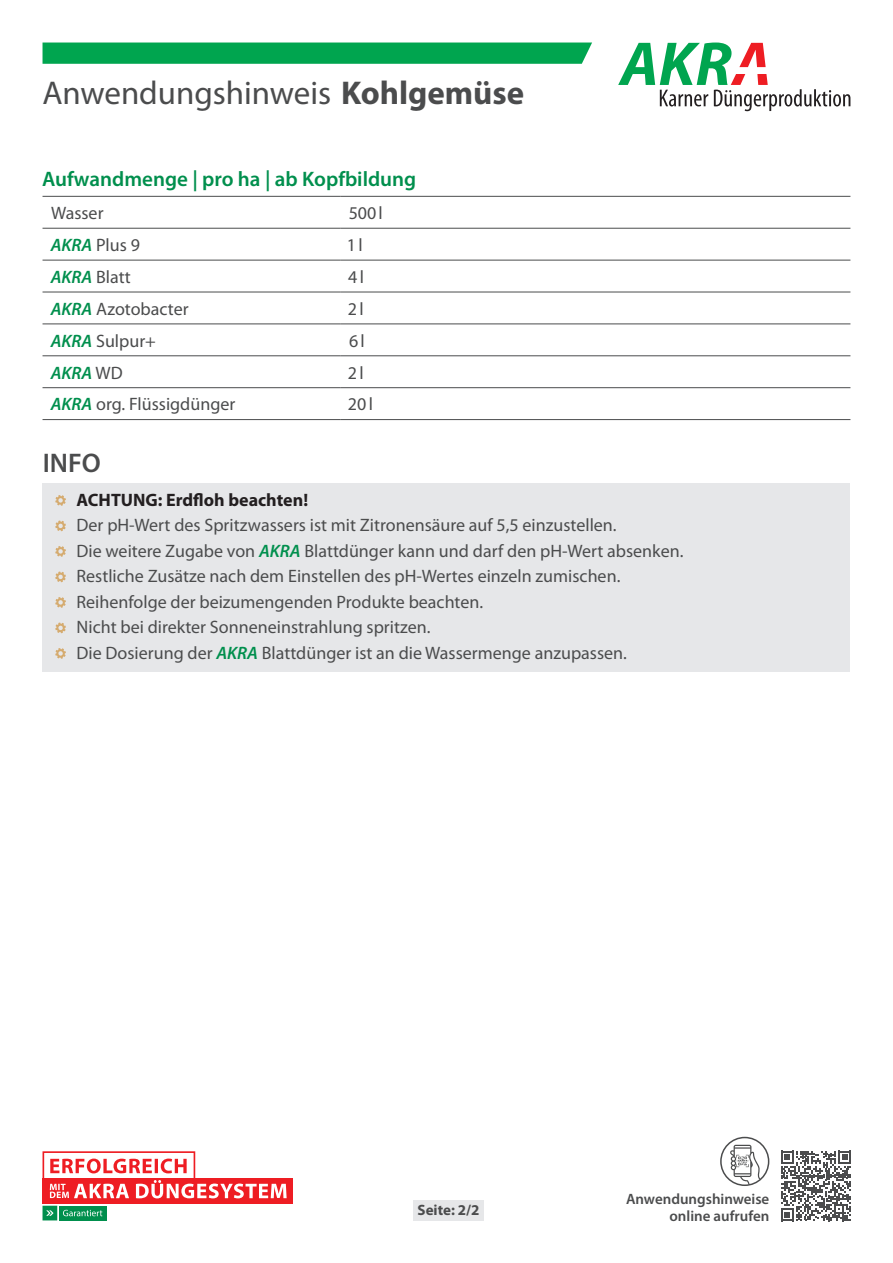
<style>
.page{position:relative;width:893px;height:1263px;background:#fff}
.page>*{position:absolute;margin:0;border:0;box-sizing:border-box;transform-origin:0 0}
.t1{font:33px "Myriad Pro";color:#4b4c4d}
.t2{font:600 27px "Myriad Pro";color:#4b4c4d}
.t3{font:600 21px "Myriad Pro";color:#008f4d}
.t4{font:18px/25.5px "Myriad Pro";color:#4b4c4d}
.t5{font:700 18px "Myriad Pro";color:#231f20}
.t6{font:italic 600 18px "Myriad Pro";color:#008f4d}
.t7{font:600 15px/16.5px "Myriad Pro";color:#4b4c4d;text-align:right}
.t8{font:700 15px "Myriad Pro";color:#4b4c4d}
.s1{font-weight:700}
.s2{font-weight:600;font-style:italic;color:#008f4d}
.s3{font-weight:400;font-style:normal;color:#4b4c4d}
</style>
<div class="page">
<div style="left:43px;top:43px;width:549px;height:21px;background:#00a54f"></div>
<svg style="left:618px;top:43px;width:232px;height:68px"></svg>
<div style="left:720px;top:1137px;width:49px;height:49px;border:2px solid #4b4c4d;border-radius:50%"></div>
<svg style="left:730px;top:1145px;width:30px;height:39px"></svg>
<div style="left:59px;top:1206px;width:48px;height:14px;background:#008f4d"></div>
<svg style="left:63px;top:1210px;width:39px;height:6px"></svg>
<svg style="left:43px;top:1206px;width:14px;height:14px"></svg>
<div style="left:43px;top:1151px;width:152px;height:29px;background:#fff;border:2px solid #ee1d23"></div>
<svg style="left:50px;top:1158px;width:137px;height:15px"></svg>
<div style="left:43px;top:1179px;width:250px;height:25px;background:#ee1d23"></div>
<svg style="left:50px;top:1180px;width:237px;height:18px"></svg>
<div style="left:43px;top:484px;width:807px;height:35px;background:#e6e7e9"></div>
<div style="left:43px;top:509px;width:807px;height:35px;background:#e6e7e9"></div>
<div style="left:43px;top:535px;width:807px;height:35px;background:#e6e7e9"></div>
<div style="left:43px;top:560px;width:807px;height:35px;background:#e6e7e9"></div>
<div style="left:43px;top:586px;width:807px;height:35px;background:#e6e7e9"></div>
<div style="left:43px;top:611px;width:807px;height:35px;background:#e6e7e9"></div>
<div style="left:43px;top:637px;width:807px;height:35px;background:#e6e7e9"></div>
<hr style="left:43px;top:196px;width:297px;height:1px;background:#4b4c4d">
<hr style="left:340px;top:196px;width:510px;height:1px;background:#4b4c4d">
<hr style="left:43px;top:228px;width:297px;height:1px;background:#4b4c4d">
<hr style="left:340px;top:228px;width:510px;height:1px;background:#4b4c4d">
<hr style="left:43px;top:260px;width:297px;height:1px;background:#4b4c4d">
<hr style="left:340px;top:260px;width:510px;height:1px;background:#4b4c4d">
<hr style="left:43px;top:292px;width:297px;height:1px;background:#4b4c4d">
<hr style="left:340px;top:292px;width:510px;height:1px;background:#4b4c4d">
<hr style="left:43px;top:324px;width:297px;height:1px;background:#4b4c4d">
<hr style="left:340px;top:324px;width:510px;height:1px;background:#4b4c4d">
<hr style="left:43px;top:356px;width:297px;height:1px;background:#4b4c4d">
<hr style="left:340px;top:356px;width:510px;height:1px;background:#4b4c4d">
<hr style="left:43px;top:387px;width:297px;height:1px;background:#4b4c4d">
<hr style="left:340px;top:387px;width:510px;height:1px;background:#4b4c4d">
<hr style="left:43px;top:419px;width:297px;height:1px;background:#4b4c4d">
<hr style="left:340px;top:419px;width:510px;height:1px;background:#4b4c4d">
<svg style="left:55px;top:495px;width:11px;height:11px"></svg>
<svg style="left:55px;top:520px;width:11px;height:11px"></svg>
<svg style="left:55px;top:546px;width:11px;height:11px"></svg>
<svg style="left:55px;top:571px;width:11px;height:11px"></svg>
<svg style="left:55px;top:597px;width:11px;height:11px"></svg>
<svg style="left:55px;top:622px;width:11px;height:11px"></svg>
<svg style="left:55px;top:648px;width:11px;height:11px"></svg>
<svg style="left:781px;top:1151px;width:70px;height:70px"></svg>
<div style="left:413px;top:1199px;width:71px;height:21px;background:#e6e7e9"></div>
<h1 class="t1" style="left:43px;top:73px;width:483px">Anwendungshinweis <span class="s1">Kohlgemüse</span></h1>
<p class="t3" style="left:42px;top:165px;width:376px">Aufwandmenge | pro ha | ab Kopfbildung</p>
<p class="t4" style="left:51px;top:200px;width:54px">Wasser</p>
<p class="t4" style="left:349px;top:200px;width:36px">500l</p>
<p class="t4" style="left:51px;top:232px;width:91px"><span class="s2">AKRA</span> Plus 9</p>
<p class="t4" style="left:347px;top:232px;width:17px">1l</p>
<p class="t4" style="left:51px;top:264px;width:81px"><span class="s2">AKRA</span> Blatt</p>
<p class="t4" style="left:348px;top:264px;width:17px">4l</p>
<p class="t4" style="left:51px;top:296px;width:139px"><span class="s2">AKRA</span> Azotobacter</p>
<p class="t4" style="left:348px;top:296px;width:17px">2l</p>
<p class="t4" style="left:51px;top:328px;width:107px"><span class="s2">AKRA</span> Sulpur+</p>
<p class="t4" style="left:349px;top:328px;width:17px">6l</p>
<p class="t6" style="left:51px;top:361px;width:73px">AKRA <span class="s3">WD</span></p>
<p class="t4" style="left:348px;top:359px;width:17px">2l</p>
<p class="t4" style="left:51px;top:391px;width:186px"><span class="s2">AKRA</span> org. Flüssigdünger</p>
<p class="t4" style="left:348px;top:391px;width:26px">20l</p>
<h2 class="t2" style="left:43px;top:445px;width:60px">INFO</h2>
<p class="t5" style="left:77px;top:488px;width:233px">ACHTUNG: Erdfloh beachten!</p>
<p class="t4" style="left:77px;top:512px;width:608px">Der pH-Wert des Spritzwassers ist mit Zitronensäure auf 5,5 einzustellen.<br>Die weitere Zugabe von <span class="s2">AKRA</span> Blattdünger kann und darf den pH-Wert absenken.<br>Restliche Zusätze nach dem Einstellen des pH-Wertes einzeln zumischen.<br>Reihenfolge der beizumengenden Produkte beachten.<br>Nicht bei direkter Sonneneinstrahlung spritzen.<br>Die Dosierung der <span class="s2">AKRA</span> Blattdünger ist an die Wassermenge anzupassen.</p>
<p class="t8" style="left:417px;top:1200px;width:64px">Seite: 2/2</p>
<p class="t7" style="left:626px;top:1190px;width:145px">Anwendungshinweise online aufrufen</p>
</div>
